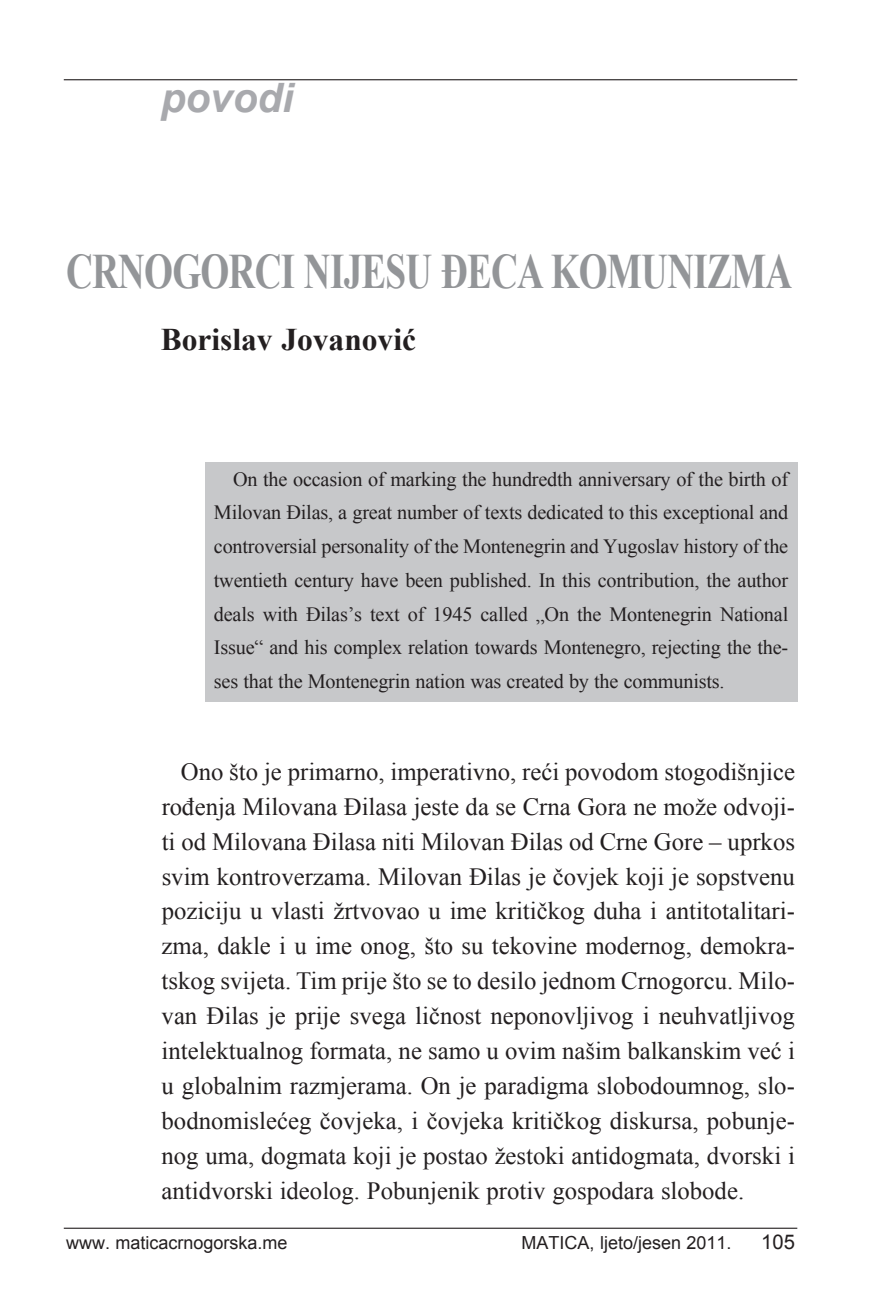
<style>
.page{position:relative;width:893px;height:1308px;background:#fff}
.page>*{position:absolute;margin:0;border:0;box-sizing:border-box;transform-origin:0 0}
.t1{font:700 49.5px "Times New Roman";letter-spacing:-.02em;color:#939598;scale:.75 1}
.t2{font:italic 700 40.5px "Arial";color:#a8a9ad}
.t3{font:700 31.5px "Times New Roman";color:#231f20}
.t4{font:24.75px/34.9px "Times New Roman";color:#231f20;text-align:justify}
.t5{font:20.25px/33.8px "Times New Roman";letter-spacing:-.01em;color:#231f20;text-align:justify}
.t6{font:20.25px "Arial";color:#231f20}
.t7{font:18px "Arial";color:#231f20}
</style>
<div class="page">
<hr style="left:64px;top:1227px;width:733px;height:1px;background:#231f20">
<hr style="left:64px;top:79px;width:733px;height:1px;background:#231f20">
<div style="left:205px;top:462px;width:592px;height:239px;background:#c7c8ca"></div>
<h2 class="t2" style="left:161px;top:75px;width:134px">povodi</h2>
<h1 class="t1" style="left:66px;top:243px;width:970px">CRNOGORCI NIJESU ĐECA KOMUNIZMA</h1>
<p class="t3" style="left:161px;top:322px;width:257px">Borislav Jovanović</p>
<p class="t5" style="left:214px;top:462px;width:576px;text-indent:19px">On the occasion of marking the hundredth anniversary of the birth of Milovan Đilas, a great number of texts dedicated to this exceptional and controversial personality of the Montenegrin and Yugoslav history of the twentieth century have been published. In this contribution, the author deals with Đilas’s text of 1945 called „On the Montenegrin National Issue“ and his complex relation towards Montenegro, rejecting the the&shy;ses that the Montenegrin nation was created by the communists.</p>
<p class="t4" style="left:162px;top:754px;width:635px;text-indent:19px">Ono što je primarno, imperativno, reći povodom stogodišnjice rođenja Milovana Đilasa jeste da se Crna Gora ne može odvoji&shy;ti od Milovana Đilasa niti Milovan Đilas od Crne Gore – uprkos svim kontroverzama. Milovan Đilas je čovjek koji je sopstvenu poziciju u vlasti žrtvovao u ime kritičkog duha i antitotalitari&shy;zma, dakle i u ime onog, što su tekovine modernog, demokra&shy;tskog svijeta. Tim prije što se to desilo jednom Crnogorcu. Milo&shy;van Đilas je prije svega ličnost neponovljivog i neuhvatljivog intelektualnog formata, ne samo u ovim našim balkanskim već i u globalnim razmjerama. On je paradigma slobodoumnog, slo&shy;bodnomislećeg čovjeka, i čovjeka kritičkog diskursa, pobunje&shy;nog uma, dogmata koji je postao žestoki antidogmata, dvorski i antidvorski ideolog. Pobunjenik protiv gospodara slobode.</p>
<p class="t7" style="left:66px;top:1232px;width:223px">www. maticacrnogorska.me</p>
<p class="t7" style="left:521px;top:1232px;width:212px">MATICA, ljeto/jesen 2011.</p>
<p class="t6" style="left:761px;top:1231px;width:35px">105</p>
</div>
